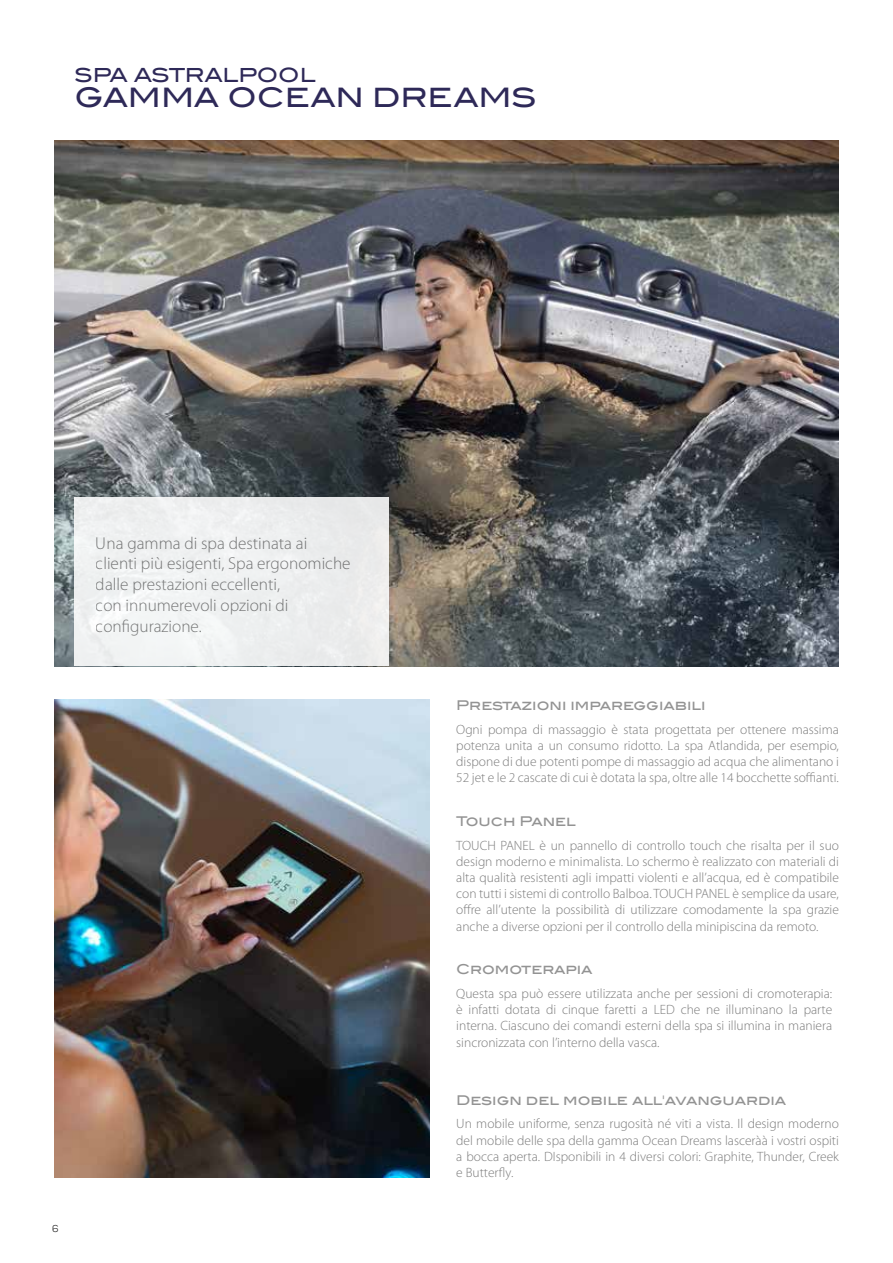
<style>
.page{position:relative;width:893px;height:1263px;background:#fff}
.page>*{position:absolute;margin:0;border:0;box-sizing:border-box;transform-origin:0 0}
.t1{font:500 26.85px "Blair ITC";color:#2e2958}
.t2{font:500 19.5px "Blair ITC";letter-spacing:-.015em;color:#2e2958}
.t3{font:300 17.25px/20.7px "Myriad Pro";color:#7c7c7c}
.t4{font:300 13.5px/16.2px "Myriad Pro";color:#7c7c7c;text-align:justify}
.t5{font:500 13.5px "Blair ITC";color:#939393}
.t6{font:10.5px "Praktika";color:#000}
</style>
<div class="page">
<img style="left:54px;top:140px;width:785px;height:526px">
<div style="left:74px;top:497px;width:315px;height:169px;background:#eef0f0"></div>
<img style="left:54px;top:700px;width:376px;height:477px">
<h2 class="t2" style="left:74px;top:64px;width:243px">SPA ASTRALPOOL</h2>
<h1 class="t1" style="left:74px;top:81px;width:464px">GAMMA OCEAN DREAMS</h1>
<p class="t3" style="left:96px;top:533px;width:256px">Una gamma di spa destinata ai clienti più esigenti, Spa ergonomiche dalle prestazioni eccellenti,<br>con innumerevoli opzioni di configurazione.</p>
<p class="t6" style="left:52px;top:1221px;width:8px">6</p>
<p class="t5" style="left:456px;top:697px;width:251px">Prestazioni impareggiabili</p>
<p class="t4" style="left:456px;top:721px;width:384px">Ogni pompa di massaggio è stata progettata per ottenere massima potenza unita a un consumo ridotto. La spa Atlandida, per esempio, dispone di due potenti pompe di massaggio ad acqua che alimentano i 52 jet e le 2 cascate di cui è dotata la spa, oltre alle 14 bocchette soffianti.</p>
<p class="t5" style="left:456px;top:813px;width:121px">Touch Panel</p>
<p class="t4" style="left:456px;top:837px;width:384px">TOUCH PANEL è un pannello di controllo touch che risalta per il suo design moderno e minimalista. Lo schermo è realizzato con materiali di alta qualità resistenti agli impatti violenti e all’acqua, ed è compatibile con tutti i sistemi di controllo Balboa. TOUCH PANEL è semplice da usare, offre all’utente la possibilità di utilizzare comodamente la spa grazie anche a diverse opzioni per il controllo della minipiscina da remoto.</p>
<p class="t5" style="left:456px;top:961px;width:138px">Cromoterapia</p>
<p class="t4" style="left:456px;top:985px;width:377px">Questa spa può essere utilizzata anche per sessioni di cromoterapia: è infatti dotata di cinque faretti a LED che ne illuminano la parte interna. Ciascuno dei comandi esterni della spa si illumina in maniera sincronizzata con l’interno della vasca.</p>
<p class="t5" style="left:456px;top:1092px;width:331px">Design del mobile all'avanguardia</p>
<p class="t4" style="left:456px;top:1116px;width:384px">Un mobile uniforme, senza rugosità né viti a vista. Il design moderno del mobile delle spa della gamma Ocean Dreams lasceràà i vostri ospiti a bocca aperta. DIsponibili in 4 diversi colori: Graphite, Thunder, Creek e Butterfly.</p>
</div>
